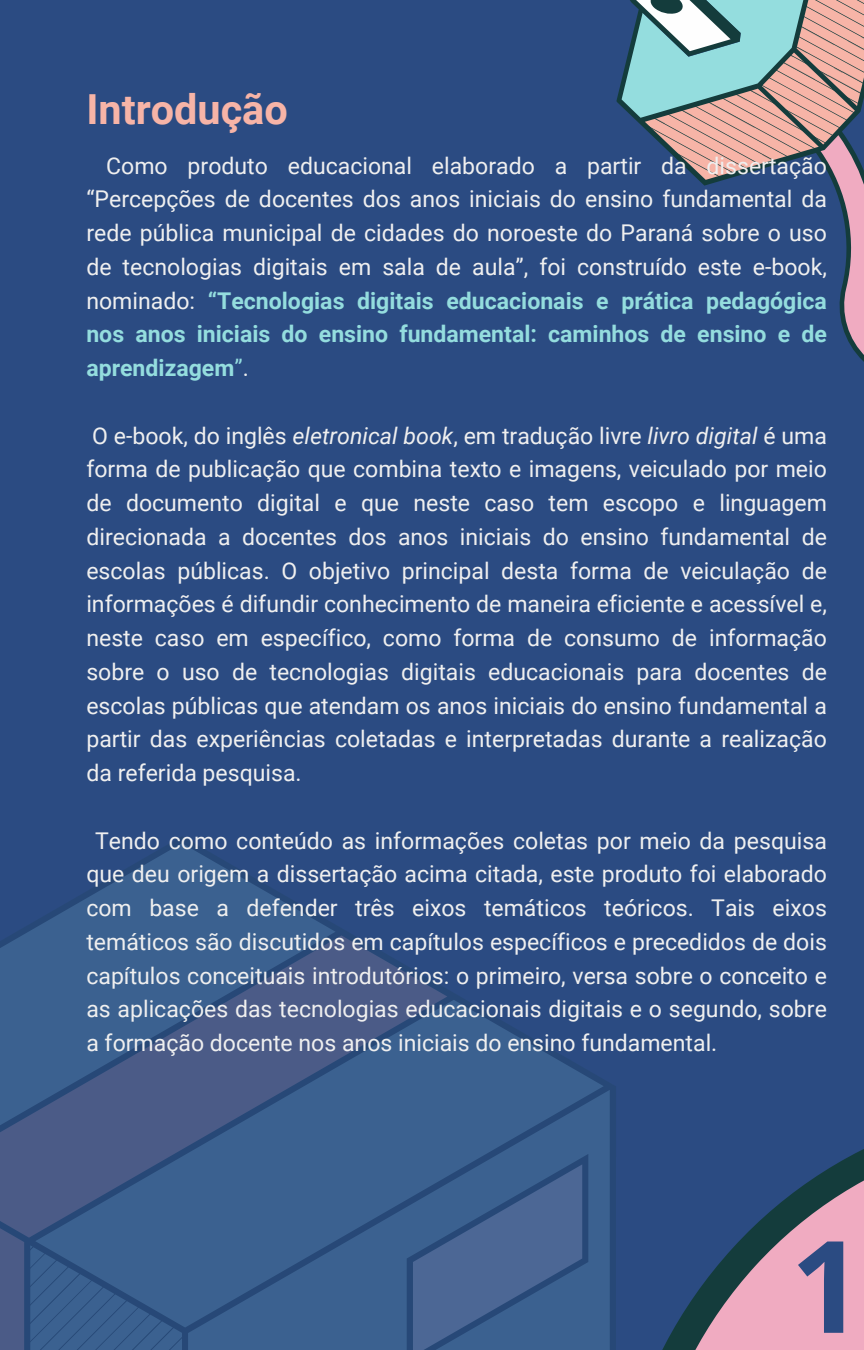
<style>
.page{position:relative;width:864px;height:1350px;background:#2b4b82}
.page>*{position:absolute;margin:0;border:0;box-sizing:border-box;transform-origin:0 0}
.t1{font:700 127.8px "Open Sans";color:#2b4b82}
.t2{font:700 41.4px "Roboto";color:#f7b4a7}
.t3{font:23.18px/33.8px "Roboto";color:#efefef;text-align:justify}
.s1{font-weight:700;color:#94ddde}
.s2{color:#94ddde}
.s3{font-style:italic}
</style>
<div class="page">
<svg style="left:0;top:837px;width:616px;height:513px;fill:#3b6190"></svg>
<svg style="left:837px;top:195px;width:27px;height:167px;fill:#f0abc1"></svg>
<svg style="left:616px;top:0;width:248px;height:195px"></svg>
<svg style="left:600px;top:1121px;width:264px;height:229px"></svg>
<p class="t2" style="left:86px;top:86px;width:203px">Introdução</p>
<p class="t3" style="left:86px;top:149px;width:742px;text-indent:20px">Como produto educacional elaborado a partir da dissertação “Percepções de docentes dos anos iniciais do ensino fundamental da rede pública municipal de cidades do noroeste do Paraná sobre o uso de tecnologias digitais em sala de aula”, foi construído este e-book, nominado: <span class="s1">“Tecnologias digitais educacionais e prática pedagógica nos anos iniciais do ensino fundamental: caminhos de ensino e de aprendizagem</span><span class="s2">”</span>.</p>
<h1 class="t3" style="left:86px;top:419px;width:742px">O e-book, do inglês <span class="s3">eletronical book</span>, em tradução livre <span class="s3">livro digital</span> é uma forma de publicação que combina texto e imagens, veiculado por meio de documento digital e que neste caso tem escopo e linguagem direcionada a docentes dos anos iniciais do ensino fundamental de escolas públicas. O objetivo principal desta forma de veiculação de informações é difundir conhecimento de maneira eficiente e acessível e, neste caso em específico, como forma de consumo de informação sobre o uso de tecnologias digitais educacionais para docentes de escolas públicas que atendam os anos iniciais do ensino fundamental a partir das experiências coletadas e interpretadas durante a realização da referida pesquisa.</h1>
<p class="t3" style="left:86px;top:824px;width:742px;text-indent:9px">Tendo como conteúdo as informações coletas por meio da pesquisa que deu origem a dissertação acima citada, este produto foi elaborado com base a defender três eixos temáticos teóricos. Tais eixos temáticos são discutidos em capítulos específicos e precedidos de dois capítulos conceituais introdutórios: o primeiro, versa sobre o conceito e as aplicações das tecnologias educacionais digitais e o segundo, sobre a formação docente nos anos iniciais do ensino fundamental.</p>
<p class="t1" style="left:790px;top:1196px;width:74px">1</p>
</div>
